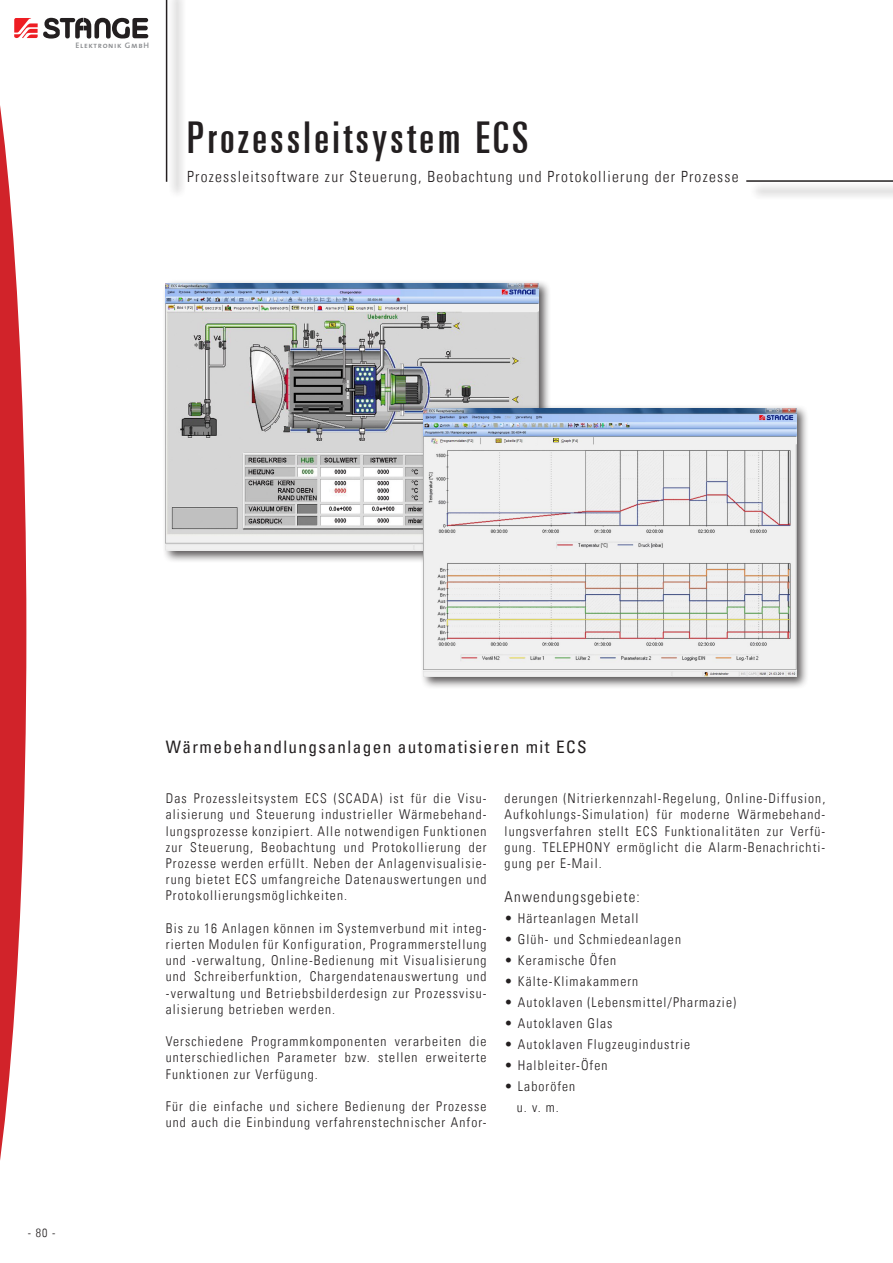
<style>
.page{position:relative;width:893px;height:1263px;background:#fff}
.page>*{position:absolute;margin:0;border:0;box-sizing:border-box;transform-origin:0 0}
.Inhaltsverzeinchnis{font:ultra-condensed 43.95px "Univers LT";letter-spacing:.08em;color:#231f20}
.t1{font:condensed 17.25px "Univers LT";letter-spacing:.08em;color:#231f20}
.t2{font:300 condensed 15.45px "Univers LT";letter-spacing:.08em;color:#231f20}
.t3{font:300 condensed 15px "Univers LT";letter-spacing:.08em;color:#231f20}
.t4{font:300 condensed 13.5px/16.2px "Univers LT";letter-spacing:.08em;color:#231f20;text-align:justify}
.t5{font:300 condensed 12px "Univers LT";color:#231f20}
.t6{font:7.95px "The Sans Semi Bold Caps";letter-spacing:.08em;color:#8a8c8f}
</style>
<div class="page">
<div style="left:168px;top:0;width:18px;height:200px;background:#f0f0f0"></div>
<hr style="left:166px;top:0;width:1px;height:182px;background:#231f20">
<div style="left:162px;top:280px;width:389px;height:283px;background:#231f20;opacity:.75"></div>
<img style="left:166px;top:283px;width:373px;height:268px">
<div style="left:420px;top:404px;width:389px;height:286px;background:#231f20;opacity:.75"></div>
<img style="left:424px;top:408px;width:372px;height:268px">
<svg style="left:0;top:17px;width:148px;height:1143px"></svg>
<div style="left:750px;top:183px;width:143px;height:17px;background:#efefef"></div>
<hr style="left:746px;top:180px;width:147px;height:2px;background:#231f20">
<p class="t6" style="left:76px;top:38px;width:75px">Elektronik GmbH</p>
<p class="Inhaltsverzeinchnis" style="left:187px;top:112px;width:343px">Prozessleitsystem ECS</p>
<p class="t2" style="left:187px;top:167px;width:553px">Prozessleitsoftware zur Steuerung, Beobachtung und Protokollierung der Prozesse</p>
<p class="t5" style="left:28px;top:1225px;width:29px">- 80 -</p>
<p class="t1" style="left:166px;top:736px;width:422px">Wärmebehandlungsanlagen automatisieren mit ECS</p>
<p class="t4" style="left:166px;top:790px;width:322px">Das Prozessleitsystem ECS (SCADA) ist für die Visu&shy;alisierung und Steuerung industrieller Wärmebehand&shy;lungsprozesse konzipiert. Alle notwendigen Funktionen zur Steuerung, Beobachtung und Protokollierung der Prozesse werden erfüllt. Neben der Anlagenvisualisie&shy;rung bietet ECS umfangreiche Datenauswertungen und Protokollierungsmöglichkeiten.</p>
<p class="t4" style="left:166px;top:920px;width:322px">Bis zu 16 Anlagen können im Systemverbund mit integ&shy;rierten Modulen für Konfiguration, Programmerstellung und -verwaltung, Online-Bedienung mit Visualisierung und Schreiberfunktion, Chargendatenauswertung und -verwaltung und Betriebsbilderdesign zur Prozessvisu&shy;alisierung betrieben werden.</p>
<p class="t4" style="left:166px;top:1033px;width:322px">Verschiedene Programmkomponenten verarbeiten die unterschiedlichen Parameter bzw. stellen erweiterte Funktionen zur Verfügung.</p>
<p class="t4" style="left:166px;top:1098px;width:322px">Für die einfache und sichere Bedienung der Prozesse und auch die Einbindung verfahrenstechnischer Anfor-</p>
<p class="t4" style="left:505px;top:790px;width:322px">derungen (Nitrierkennzahl-Regelung, Online-Diffusion, Aufkohlungs-Simulation) für moderne Wärmebehand&shy;lungsverfahren stellt ECS Funktionalitäten zur Verfü&shy;gung. TELEPHONY ermöglicht die Alarm-Benachrichti&shy;gung per E-Mail.</p>
<p class="t3" style="left:505px;top:888px;width:137px">Anwendungsgebiete:</p>
<p class="t4" style="left:505px;top:910px;width:135px">• Härteanlagen Metall</p>
<p class="t4" style="left:505px;top:931px;width:178px">• Glüh- und Schmiedeanlagen</p>
<p class="t4" style="left:505px;top:952px;width:113px">• Keramische Öfen</p>
<p class="t4" style="left:505px;top:973px;width:135px">• Kälte-Klimakammern</p>
<p class="t4" style="left:505px;top:994px;width:233px">• Autoklaven (Lebensmittel/Pharmazie)</p>
<p class="t4" style="left:505px;top:1015px;width:109px">• Autoklaven Glas</p>
<p class="t4" style="left:505px;top:1036px;width:187px">• Autoklaven Flugzeugindustrie</p>
<p class="t4" style="left:505px;top:1057px;width:104px">• Halbleiter-Öfen</p>
<p class="t4" style="left:505px;top:1078px;width:72px">• Laboröfen</p>
<p class="t4" style="left:517px;top:1099px;width:44px">u. v. m.</p>
</div>
